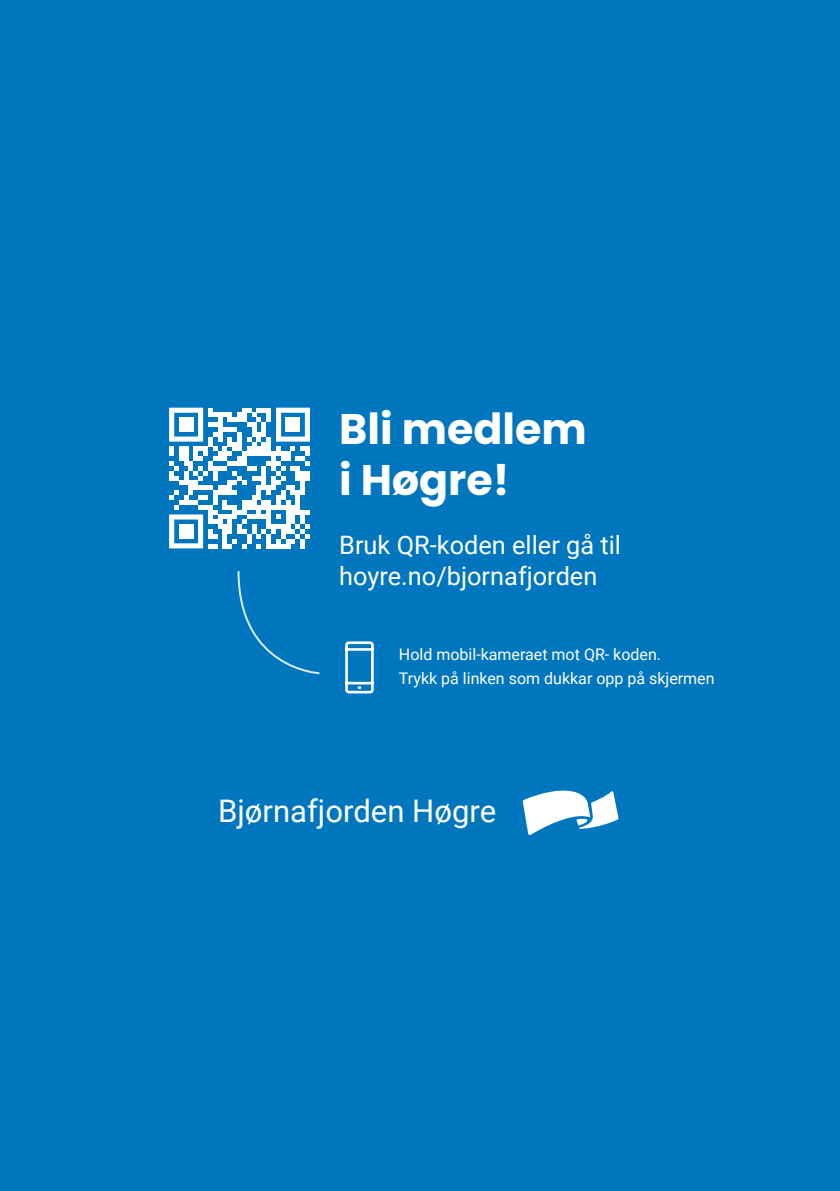
<style>
.page{position:relative;width:840px;height:1191px;background:#fff}
.page>*{position:absolute;margin:0;border:0;box-sizing:border-box;transform-origin:0 0}
.t1{font:700 42.8px/51.2px "Poppins";color:#fff}
.Logo_navn{font:31px "Roboto";color:#fff}
.t2{font:25.4px/30.4px "Roboto";color:#fff}
.t3{font:16px "Roboto";color:#fff}
</style>
<div class="page">
<div style="left:0;top:0;width:839px;height:1191px;background:#0076bf"></div>
<svg style="left:345px;top:641px;width:28px;height:52px"></svg>
<svg style="left:169px;top:408px;width:141px;height:140px"></svg>
<div style="left:179px;top:417px;width:14px;height:15px;background:#fff"></div>
<div style="left:285px;top:417px;width:15px;height:15px;background:#fff"></div>
<div style="left:179px;top:524px;width:14px;height:15px;background:#fff"></div>
<svg style="left:237px;top:571px;width:83px;height:104px"></svg>
<svg style="left:522px;top:790px;width:96px;height:45px"></svg>
<p class="t1" style="left:339px;top:404px;width:249px">Bli medlem i Høgre!</p>
<p class="t2" style="left:339px;top:529px;width:283px">Bruk QR-koden eller gå til hoyre.no/bjornafjorden</p>
<p class="t3" style="left:399px;top:643px;width:263px">Hold mobil-kameraet mot QR- koden.</p>
<p class="t3" style="left:399px;top:667px;width:317px">Trykk på linken som dukkar opp på skjermen</p>
<p class="Logo_navn" style="left:218px;top:789px;width:279px">Bjørnafjorden Høgre</p>
</div>
